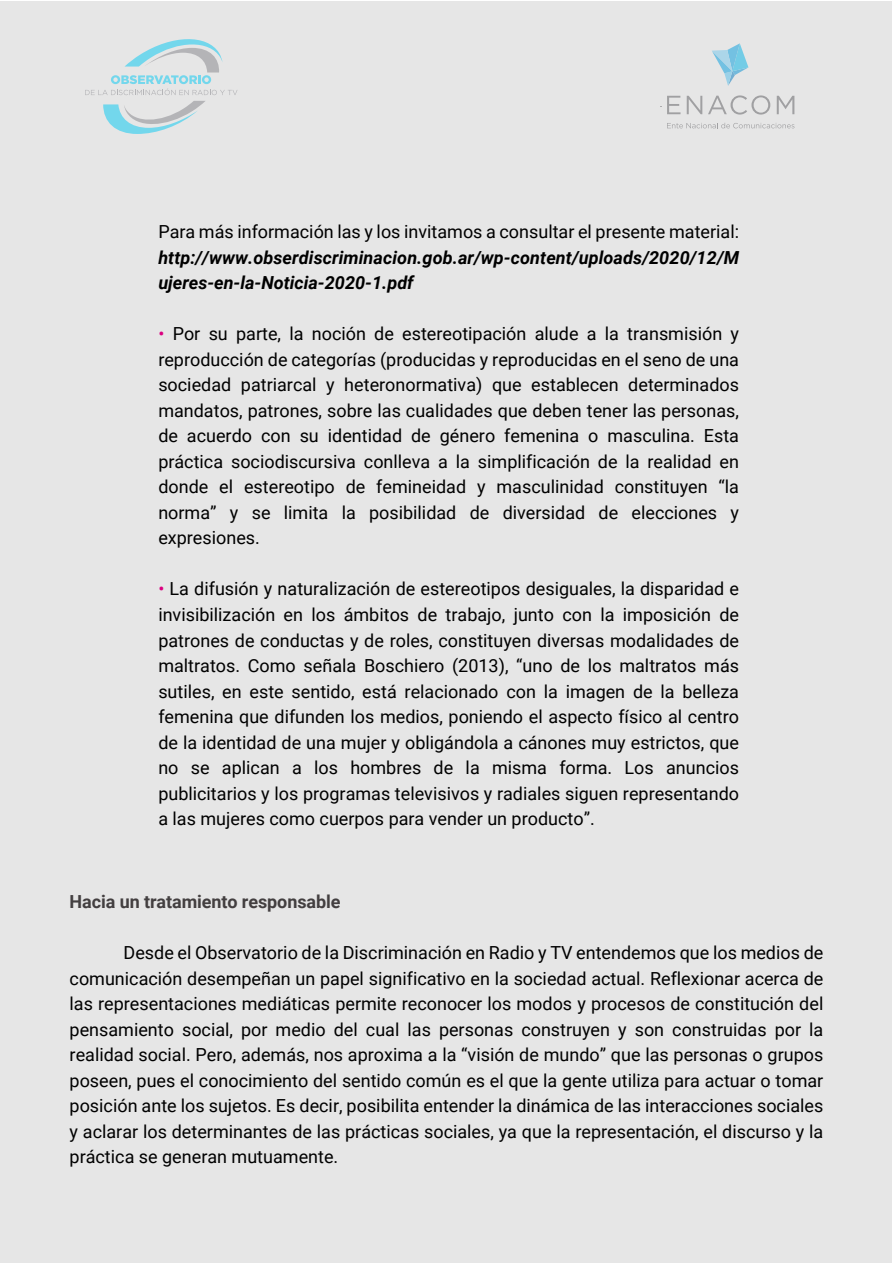
<style>
.page{position:relative;width:893px;height:1263px;background:#fff}
.page>*{position:absolute;margin:0;border:0;box-sizing:border-box;transform-origin:0 0}
.t1{font:18px/25.5px "Roboto";color:#000;text-align:justify}
.t2{font:italic 700 18px/25.5px "Roboto";letter-spacing:.005em;color:#000}
.t3{font:700 18px "Roboto";letter-spacing:-.005em;color:#433f40}
.s1{color:#db0080}
</style>
<div class="page">
<div style="left:1px;top:2px;width:891px;height:1261px;background:#e6e6e6"></div>
<svg style="left:103px;top:101px;width:102px;height:33px"></svg>
<svg style="left:85px;top:39px;width:152px;height:56px"></svg>
<svg style="left:712px;top:43px;width:36px;height:43px"></svg>
<svg style="left:660px;top:96px;width:20px;height:18px"></svg>
<svg style="left:687px;top:96px;width:15px;height:18px"></svg>
<svg style="left:708px;top:95px;width:62px;height:20px"></svg>
<svg style="left:777px;top:96px;width:17px;height:18px"></svg>
<svg style="left:667px;top:123px;width:127px;height:5px"></svg>
<p class="t1" style="left:158px;top:219px;width:582px">Para más información las y los invitamos a consultar el presente material:</p>
<p class="t2" style="left:158px;top:244px;width:582px">http://www.obserdiscriminacion.gob.ar/wp-content/uploads/2020/12/M ujeres-en-la-Noticia-2020-1.pdf</p>
<p class="t1" style="left:158px;top:321px;width:582px"><span class="s1">•</span> Por su parte, la noción de estereotipación alude a la transmisión y reproducción de categorías (producidas y reproducidas en el seno de una sociedad patriarcal y heteronormativa) que establecen determinados mandatos, patrones, sobre las cualidades que deben tener las personas, de acuerdo con su identidad de género femenina o masculina. Esta práctica sociodiscursiva conlleva a la simplificación de la realidad en donde el estereotipo de femineidad y masculinidad constituyen “la norma” y se limita la posibilidad de diversidad de elecciones y expresiones.</p>
<p class="t1" style="left:158px;top:576px;width:582px"><span class="s1">•</span> La difusión y naturalización de estereotipos desiguales, la disparidad e invisibilización en los ámbitos de trabajo, junto con la imposición de patrones de conductas y de roles, constituyen diversas modalidades de maltratos. Como señala Boschiero (2013), “uno de los maltratos más sutiles, en este sentido, está relacionado con la imagen de la belleza femenina que difunden los medios, poniendo el aspecto físico al centro de la identidad de una mujer y obligándola a cánones muy estrictos, que no se aplican a los hombres de la misma forma. Los anuncios publicitarios y los programas televisivos y radiales siguen representando a las mujeres como cuerpos para vender un producto”.</p>
<p class="t3" style="left:70px;top:889px;width:272px">Hacia un tratamiento responsable</p>
<p class="t1" style="left:70px;top:939px;width:755px;text-indent:54px">Desde el Observatorio de la Discriminación en Radio y TV entendemos que los medios de comunicación desempeñan un papel significativo en la sociedad actual. Reflexionar acerca de las representaciones mediáticas permite reconocer los modos y procesos de constitución del pensamiento social, por medio del cual las personas construyen y son construidas por la realidad social. Pero, además, nos aproxima a la “visión de mundo” que las personas o grupos poseen, pues el conocimiento del sentido común es el que la gente utiliza para actuar o tomar posición ante los sujetos. Es decir, posibilita entender la dinámica de las interacciones sociales y aclarar los determinantes de las prácticas sociales, ya que la representación, el discurso y la práctica se generan mutuamente.</p>
</div>
